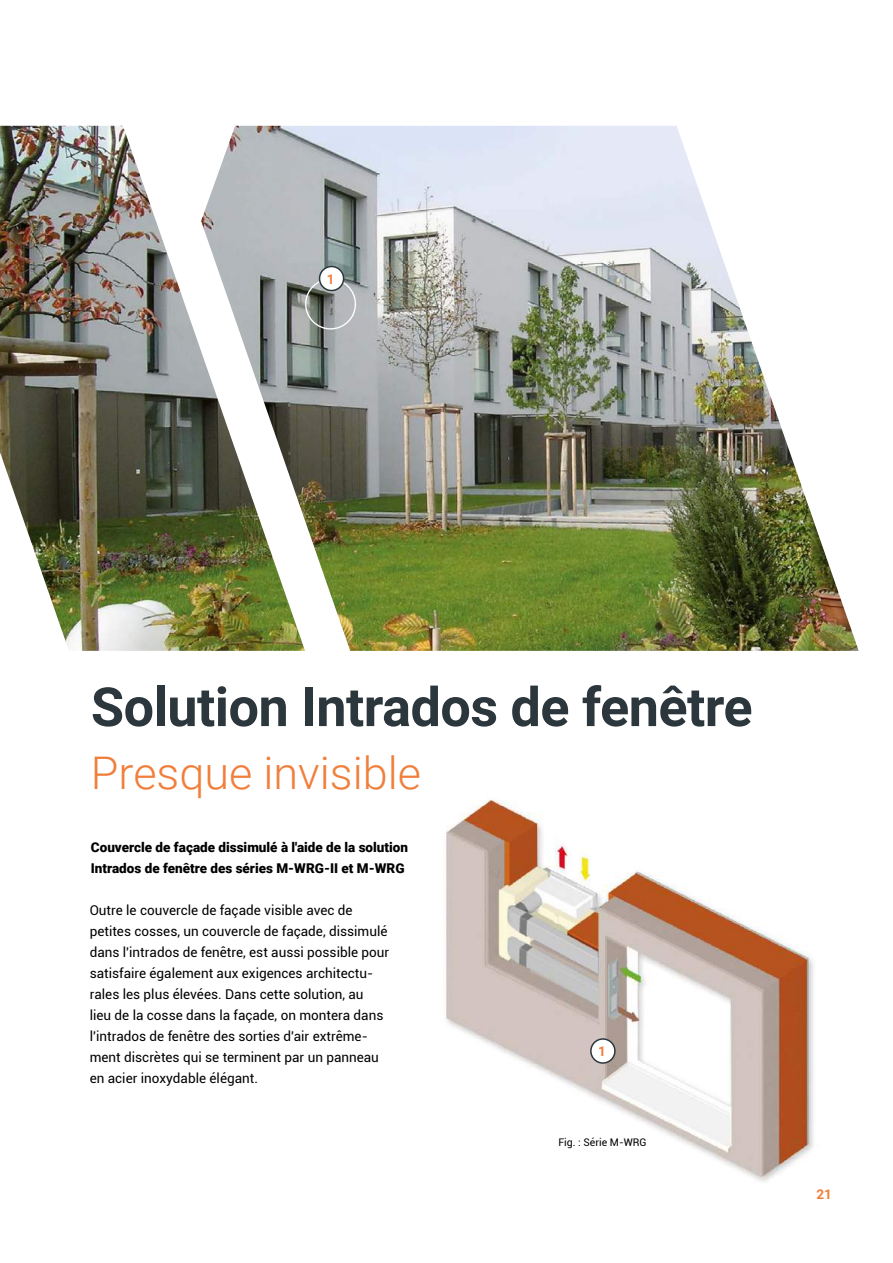
<style>
.page{position:relative;width:893px;height:1263px;background:#fff}
.page>*{position:absolute;margin:0;border:0;box-sizing:border-box;transform-origin:0 0}
.t1{font:700 54px "Roboto";letter-spacing:-.01em;color:#2c363d}
.t2{font:300 45px "Roboto";color:#f07f3c}
.t3{font:13.5px/21px "Roboto";color:#000}
.t4{font:900 13.5px/21px "Roboto";color:#000}
.t5{font:700 13.5px "Roboto";color:#f07f3c}
.t6{font:10.5px "Roboto";color:#000}
</style>
<div class="page">
<img style="left:446px;top:800px;width:367px;height:382px">
<img style="left:0;top:126px;width:201px;height:525px">
<img style="left:201px;top:126px;width:658px;height:525px">
<div style="left:591px;top:1039px;width:24px;height:24px;background:#fff;border-radius:50%"></div>
<div style="left:590px;top:1038px;width:26px;height:26px;border:2px solid #2c363d;border-radius:50%"></div>
<div style="left:305px;top:278px;width:51px;height:52px;border:1px solid #fff;border-radius:50%"></div>
<div style="left:320px;top:266px;width:24px;height:25px;background:#fff;border-radius:50%"></div>
<div style="left:319px;top:266px;width:25px;height:25px;border:2px solid #2c363d;border-radius:50%"></div>
<p class="t5" style="left:327px;top:269px;width:9px">1</p>
<h1 class="t1" style="left:91px;top:669px;width:663px">Solution Intrados de fenêtre</h1>
<h2 class="t2" style="left:91px;top:741px;width:332px">Presque invisible</h2>
<p class="t4" style="left:91px;top:836px;width:319px">Couvercle de façade dissimulé à l'aide de la solution<br>Intrados de fenêtre des séries M-WRG-II et M-WRG</p>
<p class="t3" style="left:90px;top:899px;width:301px">Outre le couvercle de façade visible avec de petites cosses, un couvercle de façade, dissimulé dans l'intrados de fenêtre, est aussi possible pour satisfaire également aux exigences architectu&shy;rales les plus élevées. Dans cette solution, au<br>lieu de la cosse dans la façade, on montera dans l'intrados de fenêtre des sorties d'air extrême&shy;ment discrètes qui se terminent par un panneau en acier inoxydable élégant.</p>
<p class="t5" style="left:598px;top:1042px;width:9px">1</p>
<p class="t6" style="left:558px;top:1135px;width:90px">Fig. : Série M-WRG</p>
<p class="t5" style="left:816px;top:1184px;width:17px">21</p>
</div>
